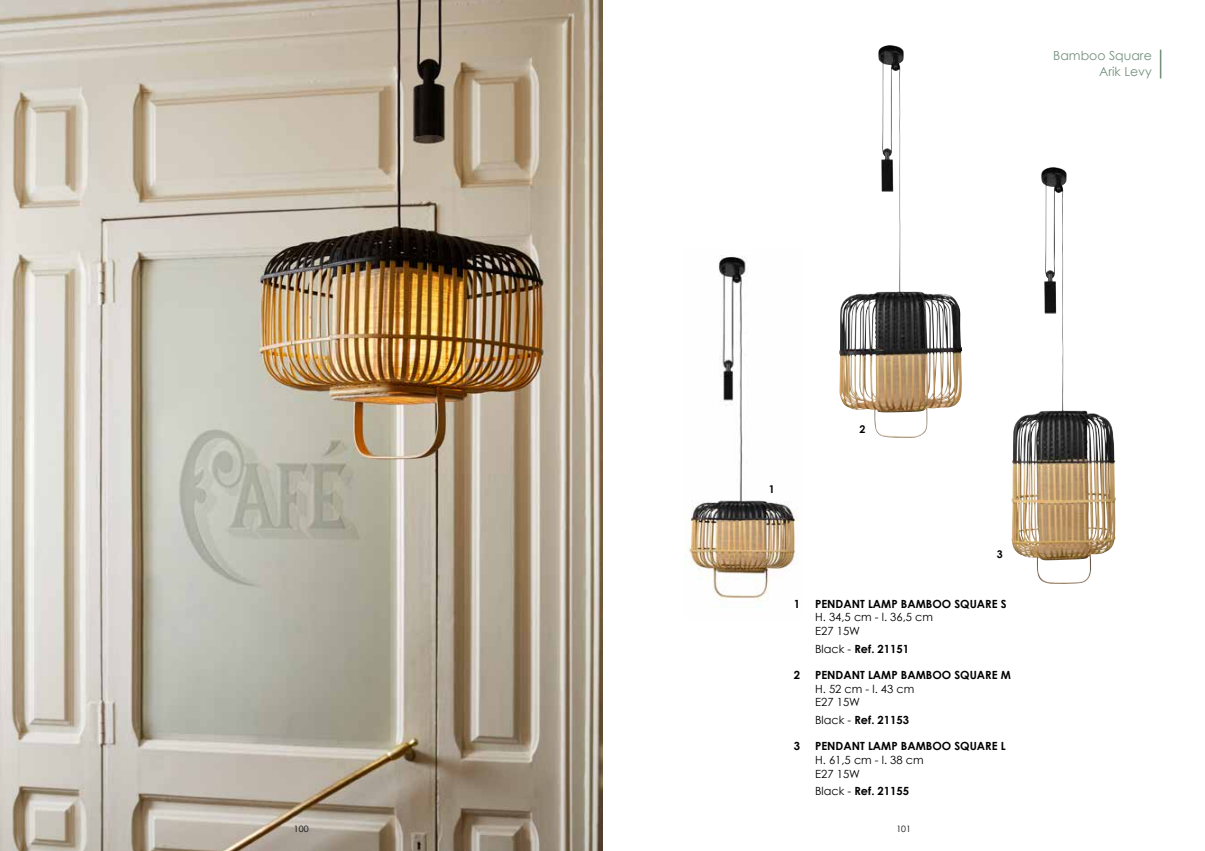
<style>
.page{position:relative;width:1205px;height:851px;background:#fff}
.page>*{position:absolute;margin:0;border:0;box-sizing:border-box;transform-origin:0 0}
.t1{font:12.5px/16.2px "Century Gothic";color:#75917e;text-align:right}
.t2{font:700 11.25px "Century Gothic";color:#000}
.t3{font:11.25px/13.8px "Century Gothic";color:#000}
.t4{font:700 10.62px "Century Gothic";color:#000}
.t5{font:8.75px "Century Gothic";letter-spacing:.01em;color:#000}
.s1{font-weight:400}
</style>
<div class="page">
<img style="left:0;top:0;width:602px;height:850px">
<svg style="left:1160px;top:50px;width:1px;height:28px"></svg>
<img style="left:686px;top:255px;width:113px;height:347px">
<img style="left:839px;top:48px;width:123px;height:390px">
<img style="left:1011px;top:167px;width:105px;height:417px">
<p class="t1" style="left:1053px;top:47px;width:100px">Bamboo Square<br>Arik Levy</p>
<p class="t4" style="left:769px;top:481px;width:7px">1</p>
<p class="t4" style="left:859px;top:421px;width:7px">2</p>
<p class="t4" style="left:997px;top:546px;width:7px">3</p>
<p class="t2" style="left:794px;top:595px;width:8px">1</p>
<p class="t2" style="left:815px;top:595px;width:193px">PENDANT LAMP BAMBOO SQUARE S</p>
<p class="t3" style="left:815px;top:610px;width:119px">H. 34,5 cm - l. 36,5 cm<br>E27 15W</p>
<p class="t2" style="left:815px;top:639px;width:95px"><span class="s1">Black -</span> Ref. 21151</p>
<p class="t2" style="left:794px;top:666px;width:8px">2</p>
<p class="t2" style="left:815px;top:666px;width:197px">PENDANT LAMP BAMBOO SQUARE M</p>
<p class="t3" style="left:815px;top:681px;width:101px">H. 52 cm - l. 43 cm<br>E27 15W</p>
<p class="t2" style="left:815px;top:711px;width:95px"><span class="s1">Black -</span> Ref. 21153</p>
<p class="t2" style="left:794px;top:737px;width:8px">3</p>
<p class="t2" style="left:815px;top:737px;width:192px">PENDANT LAMP BAMBOO SQUARE L</p>
<p class="t3" style="left:815px;top:752px;width:110px">H. 61,5 cm - l. 38 cm<br>E27 15W</p>
<p class="t2" style="left:815px;top:782px;width:95px"><span class="s1">Black -</span> Ref. 21155</p>
<p class="t5" style="left:294px;top:822px;width:16px">100</p>
<p class="t5" style="left:896px;top:822px;width:16px">101</p>
</div>
